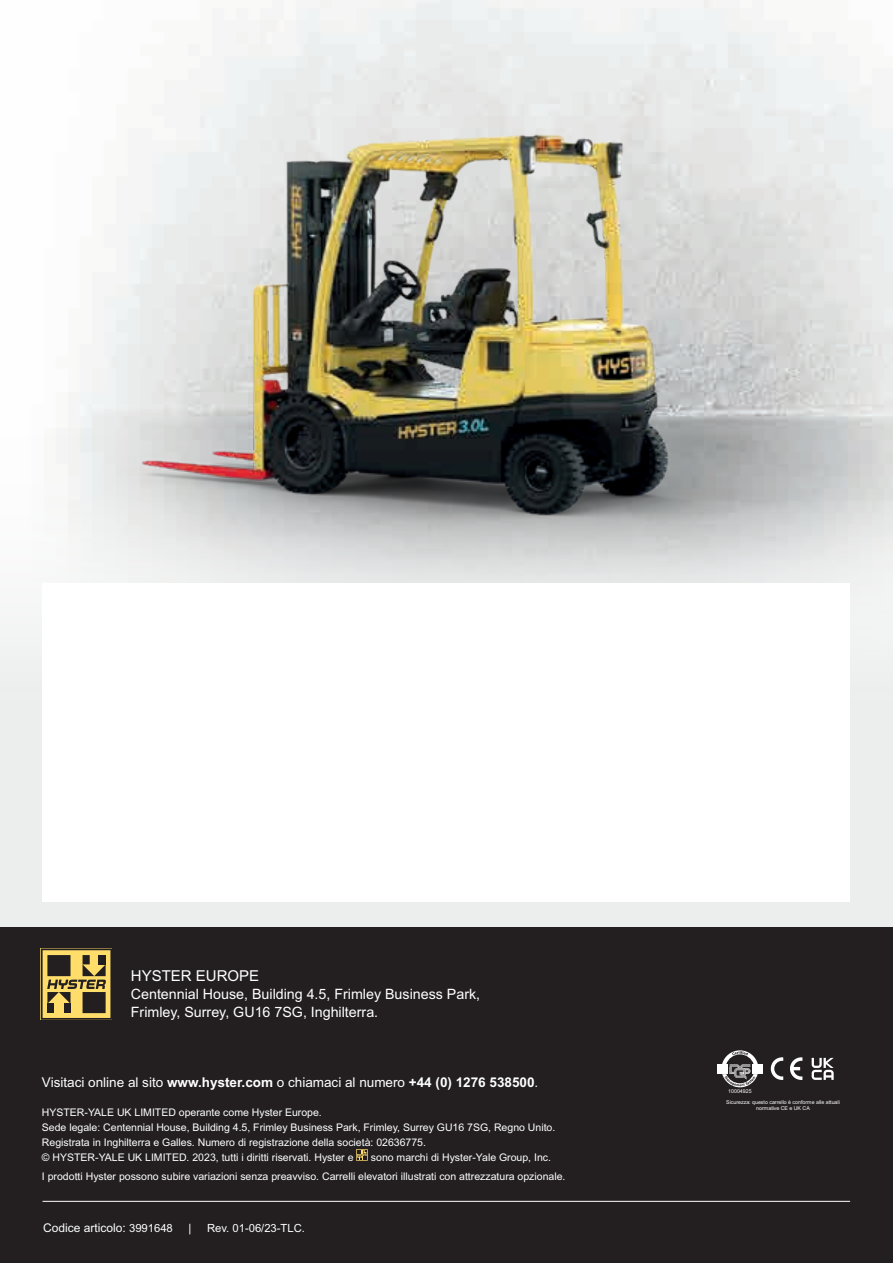
<style>
.page{position:relative;width:893px;height:1263px;background:#fff}
.page>*{position:absolute;margin:0;border:0;box-sizing:border-box;transform-origin:0 0}
.t1{font:15px "Arial MT Std";color:#fff}
.t2{font:14.25px/18px "Arial MT Std";color:#fff}
.t3{font:13.5px "Arial MT Std";color:#fff}
.HY-Back_cover_asset{font:12px "Arial MT Std";color:#fff}
.HY-Back_cover_asset-2{font:11.25px "Arial MT Std";color:#fff}
.t4{font:10.5px/15px "Arial MT Std";color:#fff}
.t5{font:5.25px/6.3px "Arial MT Pro";color:#fff;text-align:center}
.s1{font-weight:700}
.s2{font-size:11.25px}
</style>
<div class="page">
<div style="left:0;top:927px;width:893px;height:336px;background:#231f20"></div>
<svg style="left:0;top:413px;width:893px;height:514px;fill:#eceeee"></svg>
<div style="left:42px;top:583px;width:808px;height:318px;background:#fff"></div>
<svg style="left:812px;top:1058px;width:22px;height:22px"></svg>
<svg style="left:717px;top:1050px;width:45px;height:37px"></svg>
<svg style="left:790px;top:1057px;width:12px;height:23px"></svg>
<svg style="left:771px;top:1057px;width:12px;height:23px"></svg>
<svg style="left:356px;top:1149px;width:12px;height:12px"></svg>
<svg style="left:41px;top:948px;width:71px;height:72px"></svg>
<div style="left:47px;top:955px;width:24px;height:21px;background:#231f20"></div>
<hr style="left:43px;top:1201px;width:807px;height:1px;background:#fff">
<img style="left:71px;top:105px;width:722px;height:478px">
<p class="t1" style="left:131px;top:967px;width:130px">HYSTER EUROPE</p>
<p class="t2" style="left:131px;top:985px;width:351px">Centennial House, Building 4.5, Frimley Business Park,<br>Frimley, Surrey, GU16 7SG, Inghilterra.</p>
<p class="t3" style="left:42px;top:1075px;width:498px">Visitaci online al sito <span class="s1">www.hyster.com</span> o chiamaci al numero <span class="s1">+44 (0) 1276 538500</span>.</p>
<p class="t4" style="left:42px;top:1104px;width:515px">HYSTER-YALE UK LIMITED operante come Hyster Europe.<br>Sede legale: Centennial House, Building 4.5, Frimley Business Park, Frimley, Surrey GU16 7SG, Regno Unito.</p>
<p class="t4" style="left:42px;top:1134px;width:385px">Registrata in Inghilterra e Galles. Numero di registrazione della società: 02636775.</p>
<p class="t4" style="left:42px;top:1149px;width:313px">© HYSTER-YALE UK LIMITED. 2023, tutti i diritti riservati. Hyster e</p>
<p class="t4" style="left:371px;top:1149px;width:182px">sono marchi di Hyster-Yale Group, Inc.</p>
<p class="t4" style="left:42px;top:1169px;width:525px">I prodotti Hyster possono subire variazioni senza preavviso. Carrelli elevatori illustrati con attrezzatura opzionale.</p>
<p class="HY-Back_cover_asset" style="left:43px;top:1221px;width:131px">Codice articolo: <span class="s2">3991648</span></p>
<p class="HY-Back_cover_asset-2" style="left:188px;top:1221px;width:4px">|</p>
<p class="HY-Back_cover_asset-2" style="left:207px;top:1221px;width:99px">Rev. 01-06/23-TLC.</p>
<p class="t5" style="left:728px;top:1088px;width:25px">10004925</p>
<p class="t5" style="left:726px;top:1099px;width:115px">Sicurezza: questo carrello è conforme alle attuali normative CE e UK CA</p>
</div>
